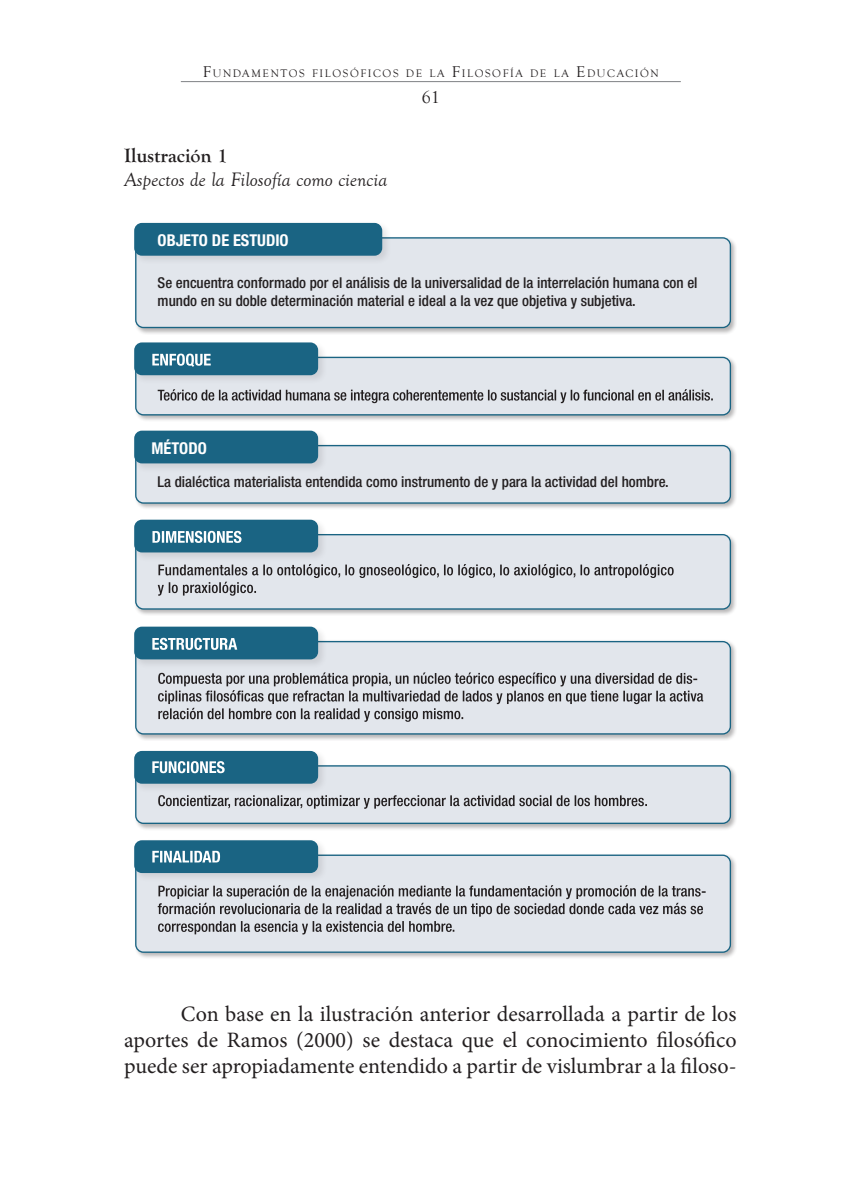
<style>
.page{position:relative;width:856px;height:1197px;background:#fff}
.page>*{position:absolute;margin:0;border:0;box-sizing:border-box;transform-origin:0 0}
.Párrafo_normal_ok{font:22px/26px "Minion Pro";color:#231f20;text-align:justify}
.Titulo_Grafico_2{font:italic 20px "Goudy Old Style T";color:#231f20}
.Titulo_Gráfico{font:700 20px "Goudy Old Style T";color:#231f20}
.t1{font:18px "Goudy Old Style T";color:#231f20}
.t2{font:700 condensed 16.4px "Helvetica Neue LT Std";color:#fff}
.t3{font:500 condensed 15px/17.6px "Helvetica Neue LT Std";color:#231f20}
.t4{font:11.2px "Goudy Old Style T";letter-spacing:.145em;color:#231f20}
.s1{font-size:16px}
</style>
<div class="page">
<hr style="left:181px;top:81px;width:500px;height:1px;background:#808285">
<div style="left:134px;top:236px;width:602px;height:99px;background:#231f20;opacity:.33"></div>
<div style="left:136px;top:238px;width:594px;height:89px;background:#e2e6ec;border-radius:8px"></div>
<div style="left:135px;top:237px;width:596px;height:91px;border:1px solid #1a6483;border-radius:8px"></div>
<div style="left:132px;top:221px;width:260px;height:44px;background:#231f20;opacity:.11"></div>
<div style="left:134px;top:223px;width:248px;height:33px;background:#1a6483;border-radius:8px"></div>
<div style="left:134px;top:355px;width:602px;height:67px;background:#231f20;opacity:.33"></div>
<div style="left:136px;top:357px;width:594px;height:58px;background:#e2e6ec;border-radius:8px"></div>
<div style="left:135px;top:357px;width:596px;height:58px;border:1px solid #1a6483;border-radius:8px"></div>
<div style="left:134px;top:639px;width:602px;height:102px;background:#231f20;opacity:.33"></div>
<div style="left:136px;top:641px;width:594px;height:93px;background:#e2e6ec;border-radius:8px"></div>
<div style="left:135px;top:641px;width:596px;height:93px;border:1px solid #1a6483;border-radius:8px"></div>
<div style="left:132px;top:340px;width:196px;height:45px;background:#231f20;opacity:.11"></div>
<div style="left:134px;top:342px;width:184px;height:33px;background:#1a6483;border-radius:8px"></div>
<div style="left:132px;top:625px;width:196px;height:44px;background:#231f20;opacity:.11"></div>
<div style="left:134px;top:627px;width:184px;height:32px;background:#1a6483;border-radius:8px"></div>
<svg style="left:158px;top:389px;width:555px;height:14px"></svg>
<div style="left:134px;top:764px;width:602px;height:67px;background:#231f20;opacity:.33"></div>
<div style="left:136px;top:766px;width:594px;height:57px;background:#e2e6ec;border-radius:8px"></div>
<div style="left:135px;top:765px;width:596px;height:59px;border:1px solid #1a6483;border-radius:8px"></div>
<div style="left:132px;top:749px;width:196px;height:44px;background:#231f20;opacity:.11"></div>
<div style="left:134px;top:751px;width:184px;height:33px;background:#1a6483;border-radius:8px"></div>
<svg style="left:158px;top:795px;width:489px;height:14px"></svg>
<div style="left:134px;top:853px;width:602px;height:107px;background:#231f20;opacity:.33"></div>
<div style="left:136px;top:855px;width:594px;height:97px;background:#e2e6ec;border-radius:8px"></div>
<div style="left:135px;top:854px;width:596px;height:99px;border:1px solid #1a6483;border-radius:8px"></div>
<div style="left:132px;top:838px;width:196px;height:45px;background:#231f20;opacity:.11"></div>
<div style="left:134px;top:840px;width:184px;height:33px;background:#1a6483;border-radius:8px"></div>
<svg style="left:158px;top:885px;width:547px;height:49px"></svg>
<svg style="left:158px;top:672px;width:545px;height:50px"></svg>
<svg style="left:152px;top:354px;width:59px;height:13px"></svg>
<div style="left:134px;top:443px;width:602px;height:67px;background:#231f20;opacity:.33"></div>
<div style="left:136px;top:446px;width:594px;height:57px;background:#e2e6ec;border-radius:8px"></div>
<div style="left:135px;top:445px;width:596px;height:59px;border:1px solid #1a6483;border-radius:8px"></div>
<div style="left:132px;top:429px;width:196px;height:44px;background:#231f20;opacity:.11"></div>
<div style="left:134px;top:431px;width:184px;height:32px;background:#1a6483;border-radius:8px"></div>
<div style="left:134px;top:532px;width:602px;height:85px;background:#231f20;opacity:.33"></div>
<div style="left:136px;top:535px;width:594px;height:74px;background:#e2e6ec;border-radius:8px"></div>
<div style="left:135px;top:534px;width:596px;height:76px;border:1px solid #1a6483;border-radius:8px"></div>
<div style="left:132px;top:518px;width:196px;height:44px;background:#231f20;opacity:.11"></div>
<div style="left:134px;top:520px;width:184px;height:32px;background:#1a6483;border-radius:8px"></div>
<svg style="left:158px;top:564px;width:515px;height:32px"></svg>
<svg style="left:152px;top:531px;width:89px;height:12px"></svg>
<svg style="left:152px;top:761px;width:73px;height:12px"></svg>
<svg style="left:152px;top:851px;width:68px;height:11px"></svg>
<svg style="left:152px;top:638px;width:85px;height:12px"></svg>
<p class="t4" style="left:203px;top:67px;width:457px"><span class="s1">F</span>UNDAMENTOS FILOSÓFICOS DE LA <span class="s1">F</span>ILOSOFÍA DE LA <span class="s1">E</span>DUCACIÓN</p>
<p class="t1" style="left:422px;top:87px;width:19px">61</p>
<p class="Titulo_Gráfico" style="left:124px;top:144px;width:105px">Ilustración 1</p>
<p class="Titulo_Grafico_2" style="left:124px;top:169px;width:265px">Aspectos de la Filosofía como ciencia</p>
<p class="t2" style="left:158px;top:230px;width:133px">OBJETO DE ESTUDIO</p>
<p class="t3" style="left:158px;top:274px;width:541px">Se encuentra conformado por el análisis de la universalidad de la interrelación humana con el mundo en su doble determinación material e ideal a la vez que objetiva y subjetiva.</p>
<p class="t2" style="left:152px;top:438px;width:57px">MÉTODO</p>
<p class="t3" style="left:158px;top:472px;width:512px">La dialéctica materialista entendida como instrumento de y para la actividad del hombre.</p>
<p class="Párrafo_normal_ok" style="left:124px;top:1001px;width:614px;text-indent:57px">Con base en la ilustración anterior desarrollada a partir de los aportes de Ramos (2000) se destaca que el conocimiento filosófico puede ser apropiadamente entendido a partir de vislumbrar a la filoso-</p>
</div>
